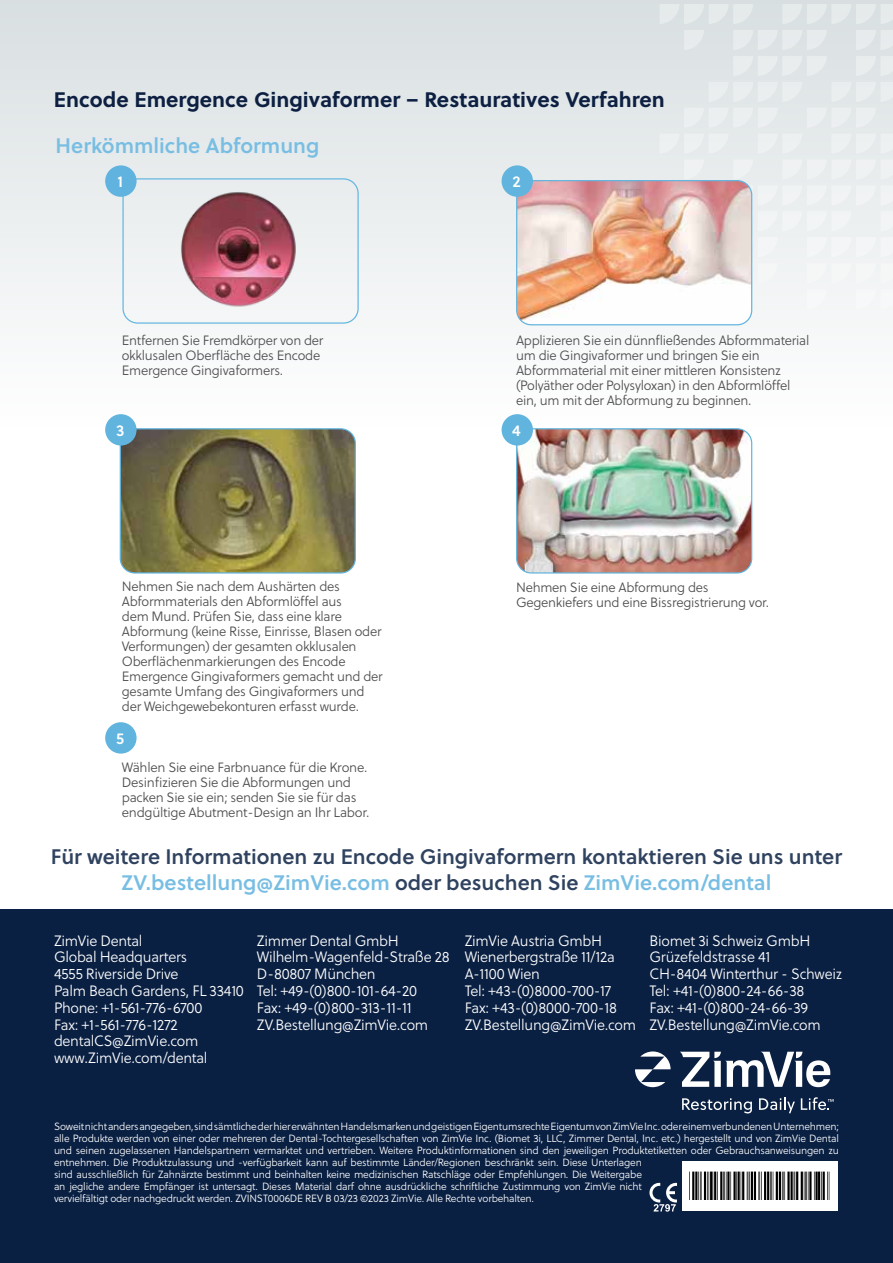
<style>
.page{position:relative;width:893px;height:1263px;background:#fff}
.page>*{position:absolute;margin:0;border:0;box-sizing:border-box;transform-origin:0 0}
.t1{font:21px/25.5px "Soleil Sb";color:#2f425f;text-align:center}
.t2{font:700 21px "Soleil";color:#0d2042}
.t3{font:21px "Soleil Sb";color:#78bee3}
.t4{font:15.75px "Soleil Sb";color:#fff}
.t5{font:15px/16.8px "Soleil Lt";letter-spacing:-.02em;color:#fff}
.t6{font:13.5px/15px "Soleil Lt";letter-spacing:-.02em;color:#4d4d4f}
.t7{font:10.5px/12px "Soleil Lt";letter-spacing:-.02em;color:#fff}
.s1{color:#78bee3}
</style>
<div class="page">
<div style="left:0;top:0;width:893px;height:863px;background:linear-gradient(to bottom,#e2e7e9,#fff)"></div>
<div style="left:122px;top:178px;width:237px;height:146px;border:1px solid #62b6e1;border-radius:15px"></div>
<svg style="left:807px;top:108px;width:69px;height:20px"></svg>
<div style="left:807px;top:237px;width:86px;height:20px;background:#f3f5f6"></div>
<svg style="left:752px;top:237px;width:26px;height:20px"></svg>
<svg style="left:831px;top:82px;width:62px;height:20px"></svg>
<svg style="left:709px;top:82px;width:93px;height:20px;background:#e7ebec"></svg>
<svg style="left:880px;top:211px;width:13px;height:20px"></svg>
<div style="left:752px;top:211px;width:99px;height:20px;background:#f1f4f5"></div>
<svg style="left:856px;top:56px;width:37px;height:20px"></svg>
<svg style="left:733px;top:56px;width:94px;height:20px;background:#e5e9ea"></svg>
<div style="left:752px;top:185px;width:141px;height:20px;background:#f0f3f3"></div>
<svg style="left:684px;top:30px;width:20px;height:20px"></svg>
<svg style="left:856px;top:30px;width:37px;height:20px"></svg>
<svg style="left:733px;top:30px;width:94px;height:20px;background:#e3e8e9"></svg>
<svg style="left:782px;top:4px;width:111px;height:20px;background:#e1e6e8"></svg>
<svg style="left:659px;top:4px;width:94px;height:20px;background:#e1e6e8"></svg>
<div style="left:659px;top:134px;width:234px;height:45px;background:#e8eced"></div>
<div style="left:684px;top:108px;width:94px;height:20px;background:#ebeff0"></div>
<div style="left:807px;top:263px;width:86px;height:20px;background:#f5f7f7"></div>
<svg style="left:752px;top:263px;width:26px;height:20px"></svg>
<svg style="left:807px;top:289px;width:20px;height:20px"></svg>
<svg style="left:856px;top:289px;width:37px;height:20px"></svg>
<div style="left:0;top:910px;width:893px;height:353px;background:#0a2043"></div>
<img style="left:517px;top:429px;width:235px;height:144px">
<div style="left:516px;top:428px;width:236px;height:145px;border:1px solid #60b4de;border-radius:15px"></div>
<div style="left:502px;top:414px;width:31px;height:32px;background:#60b4de;border-radius:50%"></div>
<div style="left:105px;top:722px;width:32px;height:32px;background:#60b4de;border-radius:50%"></div>
<img style="left:517px;top:181px;width:235px;height:144px">
<div style="left:516px;top:180px;width:236px;height:145px;border:1px solid #60b4de;border-radius:15px"></div>
<div style="left:502px;top:165px;width:31px;height:32px;background:#60b4de;border-radius:50%"></div>
<div style="left:105px;top:165px;width:32px;height:32px;background:#60b3de;border-radius:50%"></div>
<img style="left:170px;top:189px;width:140px;height:140px">
<svg style="left:635px;top:1051px;width:36px;height:36px"></svg>
<svg style="left:680px;top:1052px;width:150px;height:35px"></svg>
<svg style="left:682px;top:1098px;width:70px;height:15px"></svg>
<svg style="left:759px;top:1097px;width:36px;height:16px"></svg>
<svg style="left:801px;top:1097px;width:32px;height:13px"></svg>
<div style="left:682px;top:1162px;width:156px;height:49px;background:#fff"></div>
<svg style="left:649px;top:1183px;width:28px;height:28px"></svg>
<svg style="left:689px;top:1171px;width:140px;height:28px;background:#777"></svg>
<img style="left:120px;top:429px;width:235px;height:144px">
<div style="left:120px;top:428px;width:236px;height:145px;border:1px solid #60b4de;border-radius:15px"></div>
<div style="left:105px;top:414px;width:32px;height:32px;background:#60b4de;border-radius:50%"></div>
<h1 class="t2" style="left:54px;top:86px;width:612px">Encode Emergence Gingivaformer – Restauratives Verfahren</h1>
<h1 class="t3" style="left:56px;top:132px;width:265px">Herkömmliche Abformung</h1>
<h2 class="t4" style="left:117px;top:171px;width:7px">1</h2>
<p class="t6" style="left:122px;top:333px;width:203px">Entfernen Sie Fremdkörper von der okklusalen Oberfläche des Encode<br>Emergence Gingivaformers.</p>
<h2 class="t4" style="left:116px;top:420px;width:10px">3</h2>
<p class="t6" style="left:122px;top:579px;width:262px">Nehmen Sie nach dem Aushärten des Abformmaterials den Abformlöffel aus<br>dem Mund. Prüfen Sie, dass eine klare Abformung (keine Risse, Einrisse, Blasen oder Verformungen) der gesamten okklusalen Oberflächenmarkierungen des Encode Emergence Gingivaformers gemacht und der gesamte Umfang des Gingivaformers und der Weichgewebekonturen erfasst wurde.</p>
<h2 class="t4" style="left:116px;top:728px;width:10px">5</h2>
<p class="t6" style="left:122px;top:761px;width:249px">Wählen Sie eine Farbnuance für die Krone.<br>Desinfizieren Sie die Abformungen und packen Sie sie ein; senden Sie sie für das endgültige Abutment-Design an Ihr Labor.</p>
<h2 class="t4" style="left:512px;top:171px;width:10px">2</h2>
<p class="t6" style="left:516px;top:333px;width:295px">Applizieren Sie ein dünnfließendes Abformmaterial um die Gingivaformer und bringen Sie ein Abformmaterial mit einer mittleren Konsistenz (Polyäther oder Polysyloxan) in den Abformlöffel ein, um mit der Abformung zu beginnen.</p>
<h2 class="t4" style="left:512px;top:420px;width:10px">4</h2>
<p class="t6" style="left:516px;top:580px;width:255px">Nehmen Sie eine Abformung des<br>Gegenkiefers und eine Bissregistrierung vor.</p>
<h1 class="t1" style="left:51px;top:844px;width:793px">Für weitere Informationen zu Encode Gingivaformern kontaktieren Sie uns unter<br><span class="s1">ZV.bestellung@ZimVie.com</span> oder besuchen Sie <span class="s1">ZimVie.com/dental</span></h1>
<h3 class="t5" style="left:54px;top:932px;width:191px">ZimVie Dental<br>Global Headquarters<br>4555 Riverside Drive<br>Palm Beach Gardens, FL 33410<br>Phone: +1-561-776-6700<br>Fax: +1-561-776-1272 dentalCS@ZimVie.com www.ZimVie.com/dental</h3>
<h3 class="t5" style="left:257px;top:932px;width:194px">Zimmer Dental GmbH<br>Wilhelm-Wagenfeld-Straße 28<br>D-80807 München<br>Tel: +49-(0)800-101-64-20<br>Fax: +49-(0)800-313-11-11<br>ZV.Bestellung@ZimVie.com</h3>
<h3 class="t5" style="left:465px;top:932px;width:173px">ZimVie Austria GmbH<br>Wienerbergstraße 11/12a<br>A-1100 Wien<br>Tel: +43-(0)8000-700-17<br>Fax: +43-(0)8000-700-18<br>ZV.Bestellung@ZimVie.com</h3>
<h3 class="t5" style="left:649px;top:932px;width:194px">Biomet 3i Schweiz GmbH<br>Grüzefeldstrasse 41<br>CH-8404 Winterthur - Schweiz<br>Tel: +41-(0)800-24-66-38<br>Fax: +41-(0)800-24-66-39<br>ZV.Bestellung@ZimVie.com</h3>
<p class="t7" style="left:54px;top:1121px;width:786px">Soweit nicht anders angegeben, sind sämtliche der hier erwähnten Handelsmarken und geistigen Eigentumsrechte Eigentum von ZimVie Inc. oder einem verbundenen Unternehmen; alle Produkte werden von einer oder mehreren der Dental-Tochtergesellschaften von ZimVie Inc. (Biomet 3i, LLC, Zimmer Dental, Inc. etc.) hergestellt und von ZimVie Dental und seinen zugelassenen Handelspartnern vermarktet und vertrieben. Weitere Produktinformationen sind den jeweiligen Produktetiketten oder Gebrauchsanweisungen zu entnehmen. Die Produktzulassung und -verfügbarkeit kann auf bestimmte Länder/Regionen beschränkt sein. Diese Unterlagen<br>sind ausschließlich für Zahnärzte bestimmt und beinhalten keine medizinischen Ratschläge oder Empfehlungen. Die Weitergabe<br>an jegliche andere Empfänger ist untersagt. Dieses Material darf ohne ausdrückliche schriftliche Zustimmung von ZimVie nicht<br>vervielfältigt oder nachgedruckt werden. ZVINST0006DE REV B 03/23 ©2023 ZimVie. Alle Rechte vorbehalten.</p>
</div>
